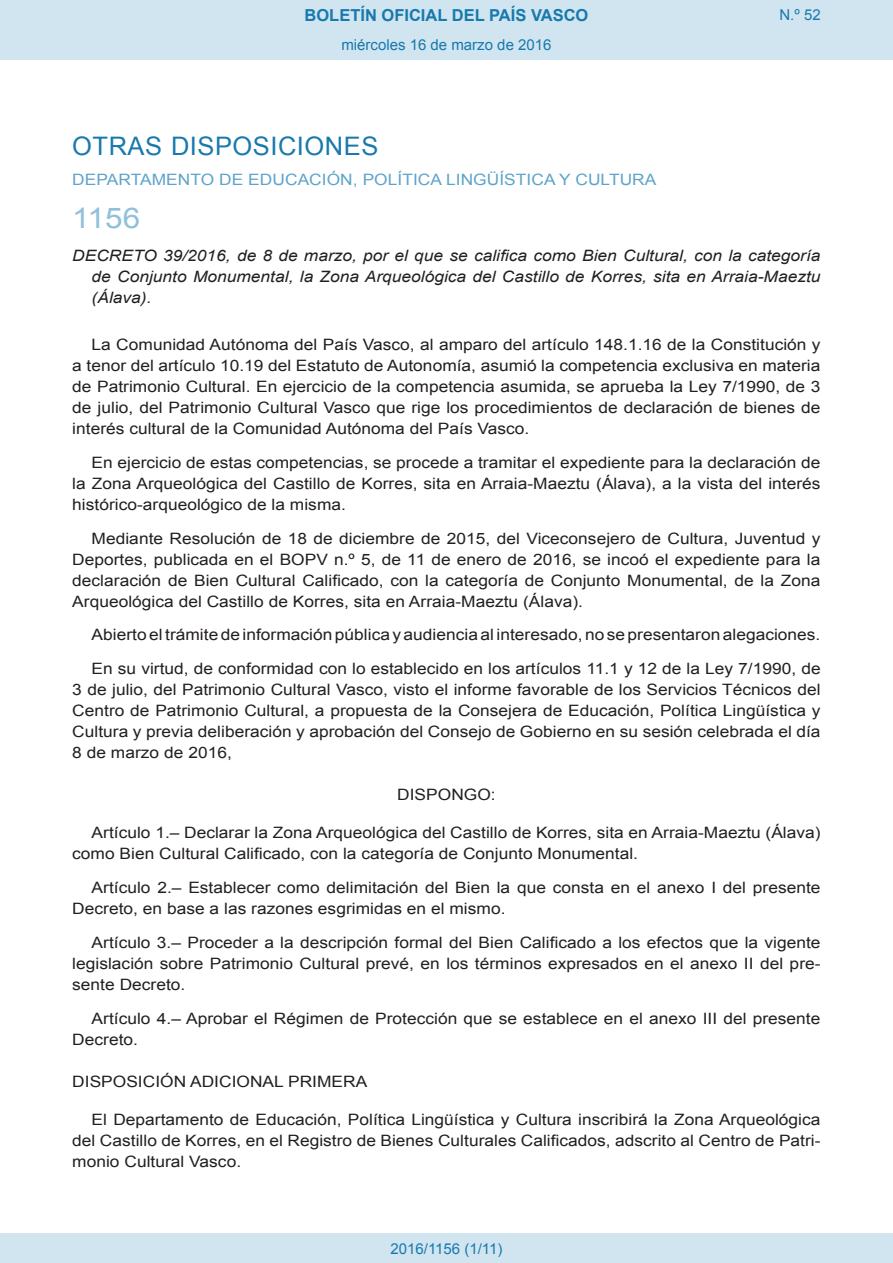
<style>
.page{position:relative;width:893px;height:1263px;background:#fff}
.page>*{position:absolute;margin:0;border:0;box-sizing:border-box;transform-origin:0 0}
.BOPVOrden{font:28.5px "Arial";color:#90c0db;scale:1.11 1}
.BOPVSeccion{font:25.5px "Arial";letter-spacing:.02em;color:#1879ad}
.t1{font:700 16.5px "Arial";color:#1879ad}
.BOPVDetalle{font:15.6px/21px "Arial";color:#231f20;text-align:justify;scale:1.11 1}
.BOPVTitulo{font:italic 15.6px/21px "Arial";color:#231f20;text-align:justify;scale:1.11 1}
.BOPVOrganismo{font:15.6px "Arial";letter-spacing:.005em;color:#5ea4ca;scale:1.11 1}
.BOPVDisposicion{font:15.6px "Arial";color:#231f20;scale:1.11 1}
.BOPVClave{font:15.6px "Arial";color:#231f20;scale:1.11 1}
.Paginacion_Centro{font:15px "Arial";color:#1879ad}
</style>
<div class="page">
<div style="left:0;top:0;width:893px;height:60px;background:#d0e5f0"></div>
<div style="left:0;top:1233px;width:893px;height:30px;background:#d0e5f0"></div>
<p class="t1" style="left:305px;top:4px;width:285px">BOLETÍN OFICIAL DEL PAÍS VASCO</p>
<p class="Paginacion_Centro" style="left:341px;top:35px;width:212px">miércoles 16 de marzo de 2016</p>
<p class="Paginacion_Centro" style="left:779px;top:5px;width:43px">N.º 52</p>
<p class="BOPVSeccion" style="left:72px;top:129px;width:308px">OTRAS DISPOSICIONES</p>
<p class="BOPVOrganismo" style="left:72px;top:169px;width:528px">DEPARTAMENTO DE EDUCACIÓN, POLÍTICA LINGÜÍSTICA Y CULTURA</p>
<p class="BOPVOrden" style="left:72px;top:199px;width:63px">1156</p>
<p class="BOPVTitulo" style="left:92px;top:246px;width:658px;text-indent:-19px">DECRETO 39/2016, de 8 de marzo, por el que se califica como Bien Cultural, con la categoría de Conjunto Monumental, la Zona Arqueológica del Castillo de Korres, sita en Arraia-Maeztu (Álava).</p>
<p class="BOPVDetalle" style="left:72px;top:334px;width:676px;text-indent:19px">La Comunidad Autónoma del País Vasco, al amparo del artículo 148.1.16 de la Constitución y a tenor del artículo 10.19 del Estatuto de Autonomía, asumió la competencia exclusiva en materia de Patrimonio Cultural. En ejercicio de la competencia asumida, se aprueba la Ley 7/1990, de 3 de julio, del Patrimonio Cultural Vasco que rige los procedimientos de declaración de bienes de interés cultural de la Comunidad Autónoma del País Vasco.</p>
<p class="BOPVDetalle" style="left:72px;top:452px;width:676px;text-indent:19px">En ejercicio de estas competencias, se procede a tramitar el expediente para la declaración de la Zona Arqueológica del Castillo de Korres, sita en Arraia-Maeztu (Álava), a la vista del interés histórico-arqueológico de la misma.</p>
<p class="BOPVDetalle" style="left:72px;top:528px;width:676px;text-indent:19px">Mediante Resolución de 18 de diciembre de 2015, del Viceconsejero de Cultura, Juventud y Deportes, publicada en el BOPV n.º 5, de 11 de enero de 2016, se incoó el expediente para la declaración de Bien Cultural Calificado, con la categoría de Conjunto Monumental, de la Zona Arqueológica del Castillo de Korres, sita en Arraia-Maeztu (Álava).</p>
<p class="BOPVDetalle" style="left:92px;top:624px;width:658px">Abierto el trámite de información pública y audiencia al interesado, no se presentaron alegaciones.</p>
<p class="BOPVDetalle" style="left:72px;top:658px;width:676px;text-indent:19px">En su virtud, de conformidad con lo establecido en los artículos 11.1 y 12 de la Ley 7/1990, de 3 de julio, del Patrimonio Cultural Vasco, visto el informe favorable de los Servicios Técnicos del Centro de Patrimonio Cultural, a propuesta de la Consejera de Educación, Política Lingüística y Cultura y previa deliberación y aprobación del Consejo de Gobierno en su sesión celebrada el día 8 de marzo de 2016,</p>
<p class="BOPVClave" style="left:397px;top:785px;width:90px">DISPONGO:</p>
<p class="BOPVDetalle" style="left:72px;top:822px;width:676px;text-indent:19px">Artículo 1.– Declarar la Zona Arqueológica del Castillo de Korres, sita en Arraia-Maeztu (Álava) como Bien Cultural Calificado, con la categoría de Conjunto Monumental.</p>
<p class="BOPVDetalle" style="left:72px;top:877px;width:676px;text-indent:19px">Artículo 2.– Establecer como delimitación del Bien la que consta en el anexo I del presente<br>Decreto, en base a las razones esgrimidas en el mismo.</p>
<p class="BOPVDetalle" style="left:72px;top:932px;width:676px;text-indent:19px">Artículo 3.– Proceder a la descripción formal del Bien Calificado a los efectos que la vigente legislación sobre Patrimonio Cultural prevé, en los términos expresados en el anexo II del pre&shy;sente Decreto.</p>
<p class="BOPVDetalle" style="left:72px;top:1008px;width:675px;text-indent:19px">Artículo 4.– Aprobar el Régimen de Protección que se establece en el anexo III del presente<br>Decreto.</p>
<p class="BOPVDisposicion" style="left:72px;top:1071px;width:267px">DISPOSICIÓN ADICIONAL PRIMERA</p>
<p class="BOPVDetalle" style="left:72px;top:1109px;width:676px;text-indent:19px">El Departamento de Educación, Política Lingüística y Cultura inscribirá la Zona Arqueológica del Castillo de Korres, en el Registro de Bienes Culturales Calificados, adscrito al Centro de Patri&shy;monio Cultural Vasco.</p>
<p class="Paginacion_Centro" style="left:390px;top:1238px;width:114px">2016/1156 (1/11)</p>
</div>
